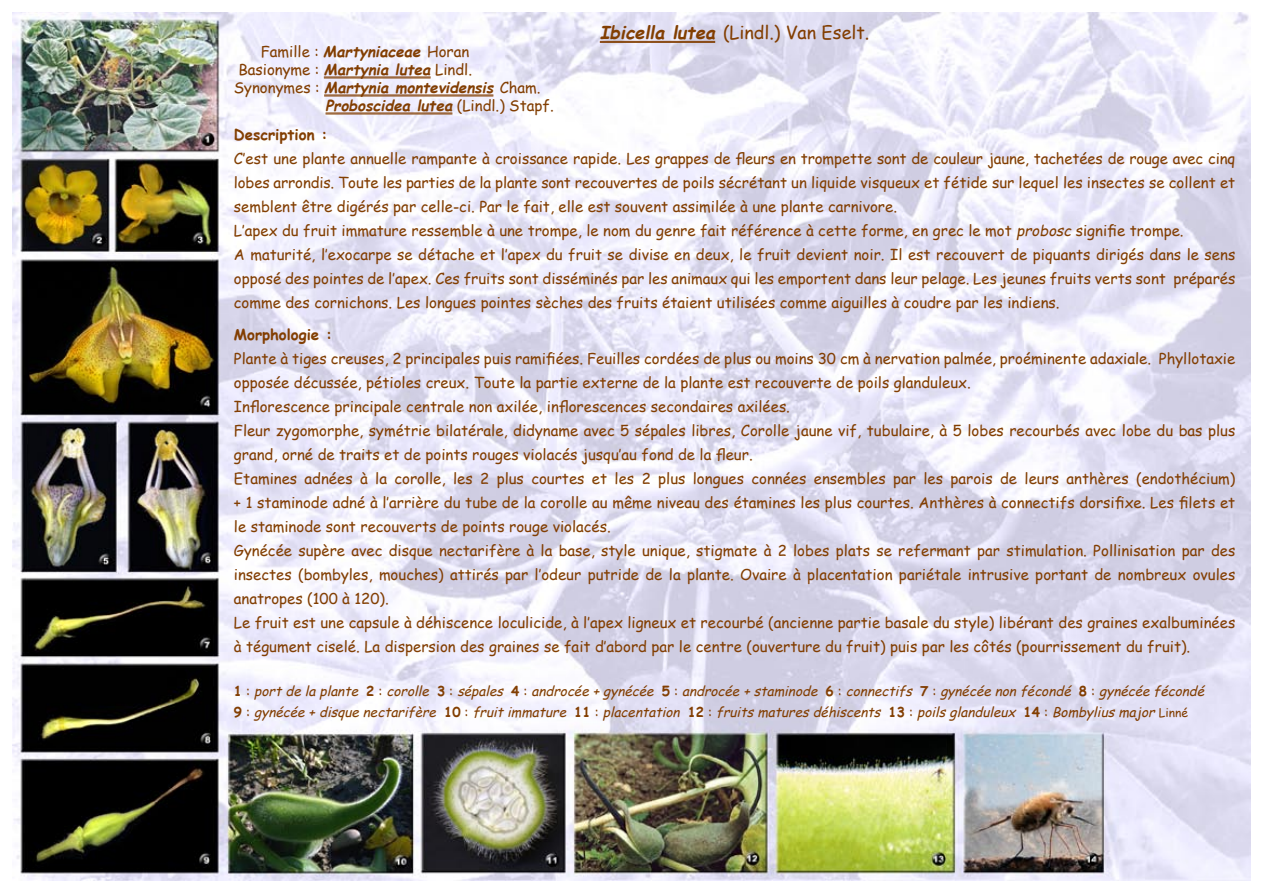
<style>
.page{position:relative;width:1263px;height:893px;background:#fff}
.page>*{position:absolute;margin:0;border:0;box-sizing:border-box;transform-origin:0 0}
.t1{font:18px "Comic Sans MS";color:#823e02}
.t2{font:15px/24px "Comic Sans MS";color:#823e02}
.t3{font:italic 700 15px "Comic Sans MS";color:#823e02}
.t4{font:700 15px "Comic Sans MS";color:#823e02}
.t5{font:italic 13.5px/21px "Comic Sans MS";color:#823e02}
.s1{font-weight:700;font-style:italic}
.s2{font-weight:400;font-style:normal}
.s3{font-style:italic}
.s4{font-weight:700;font-style:normal}
.s5{font-style:normal}
.s6{font-style:normal;font-size:12px}
</style>
<div class="page">
<img style="left:13px;top:13px;width:1237px;height:867px">
<hr style="left:600px;top:41px;width:115px;height:1px;background:#823e02">
<hr style="left:600px;top:42px;width:115px;height:1px;background:#823e02">
<hr style="left:324px;top:77px;width:107px;height:1px;background:#823e02">
<hr style="left:324px;top:78px;width:107px;height:1px;background:#823e02">
<hr style="left:324px;top:95px;width:169px;height:1px;background:#823e02">
<hr style="left:324px;top:96px;width:169px;height:1px;background:#823e02">
<hr style="left:326px;top:113px;width:126px;height:1px;background:#823e02">
<hr style="left:326px;top:114px;width:126px;height:1px;background:#823e02">
<p class="t1" style="left:600px;top:20px;width:271px"><span class="s1">Ibicella lutea</span> (Lindl.) Van Eselt.</p>
<p class="t2" style="left:261px;top:40px;width:210px">Famille : <span class="s1">Martyniaceae</span> Horan</p>
<p class="t2" style="left:238px;top:58px;width:235px">Basionyme : <span class="s1">Martynia lutea</span> Lindl.</p>
<p class="t3" style="left:234px;top:77px;width:308px"><span class="s2">S y n o n y m e s :</span> Martynia montevidensis <span class="s2">C h a m .</span></p>
<p class="t3" style="left:326px;top:95px;width:230px">Proboscidea lutea <span class="s2">( L i n d l . ) S t a p f .</span></p>
<p class="t4" style="left:234px;top:123px;width:95px">Description :</p>
<p class="t2" style="left:234px;top:146px;width:1003px">C’est une plante annuelle rampante à croissance rapide. Les grappes de fleurs en trompette sont de couleur jaune, tachetées de rouge avec cinq lobes arrondis. Toute les parties de la plante sont recouvertes de poils sécrétant un liquide visqueux et fétide sur lequel les insectes se collent et semblent être digérés par celle-ci. Par le fait, elle est souvent assimilée à une plante carnivore.<br>L’apex du fruit immature ressemble à une trompe, le nom du genre fait référence à cette forme, en grec le mot <span class="s3">probosc</span> signifie trompe.<br>A maturité, l’exocarpe se détache et l’apex du fruit se divise en deux, le fruit devient noir. Il est recouvert de piquants dirigés dans le sens opposé des pointes de l’apex. Ces fruits sont disséminés par les animaux qui les emportent dans leur pelage. Les jeunes fruits verts sont préparés comme des cornichons. Les longues pointes sèches des fruits étaient utilisées comme aiguilles à coudre par les indiens.</p>
<p class="t4" style="left:234px;top:324px;width:100px">Morphologie :</p>
<p class="t2" style="left:234px;top:346px;width:1003px">Plante à tiges creuses, 2 principales puis ramifiées. Feuilles cordées de plus ou moins 30 cm à nervation palmée, proéminente adaxiale. Phyllotaxie opposée décussée, pétioles creux. Toute la partie externe de la plante est recouverte de poils glanduleux.<br>Inflorescence principale centrale non axilée, inflorescences secondaires axilées.<br>Fleur zygomorphe, symétrie bilatérale, didyname avec 5 sépales libres, Corolle jaune vif, tubulaire, à 5 lobes recourbés avec lobe du bas plus grand, orné de traits et de points rouges violacés jusqu’au fond de la fleur.<br>Etamines adnées à la corolle, les 2 plus courtes et les 2 plus longues connées ensembles par les parois de leurs anthères (endothécium) + 1 staminode adné à l’arrière du tube de la corolle au même niveau des étamines les plus courtes. Anthères à connectifs dorsifixe. Les filets et le staminode sont recouverts de points rouge violacés.<br>Gynécée supère avec disque nectarifère à la base, style unique, stigmate à 2 lobes plats se refermant par stimulation. Pollinisation par des insectes (bombyles, mouches) attirés par l’odeur putride de la plante. Ovaire à placentation pariétale intrusive portant de nombreux ovules anatropes (100 à 120).<br>Le fruit est une capsule à déhiscence loculicide, à l’apex ligneux et recourbé (ancienne partie basale du style) libérant des graines exalbuminées à tégument ciselé. La dispersion des graines se fait d’abord par le centre (ouverture du fruit) puis par les côtés (pourrissement du fruit).</p>
<p class="t5" style="left:234px;top:680px;width:976px"><span class="s4">1</span> <span class="s5">:</span> portdelaplante <span class="s4">2</span> <span class="s5">:</span> corolle <span class="s4">3</span> <span class="s5">:</span> sépales <span class="s4">4</span> <span class="s5">:</span> androcée+gynécée <span class="s4">5</span> <span class="s5">:</span> androcée+staminode <span class="s4">6</span> <span class="s5">:</span> connectifs <span class="s4">7</span> <span class="s5">:</span> gynécéenonfécondé <span class="s4">8</span> <span class="s5">:</span> gynécéefécondé<br><span class="s4">9</span> <span class="s5">:</span> gynécée+disquenectarifère <span class="s4">1 0</span> <span class="s5">:</span> fruitimmature <span class="s4">1 1</span> <span class="s5">:</span> placentation <span class="s4">1 2</span> <span class="s5">:</span> fruitsmaturesdéhiscents <span class="s4">1 3</span> <span class="s5">:</span> poilsglanduleux <span class="s4">1 4</span> <span class="s5">:</span> Bomby liusmajor <span class="s6">L i n n é</span></p>
</div>
